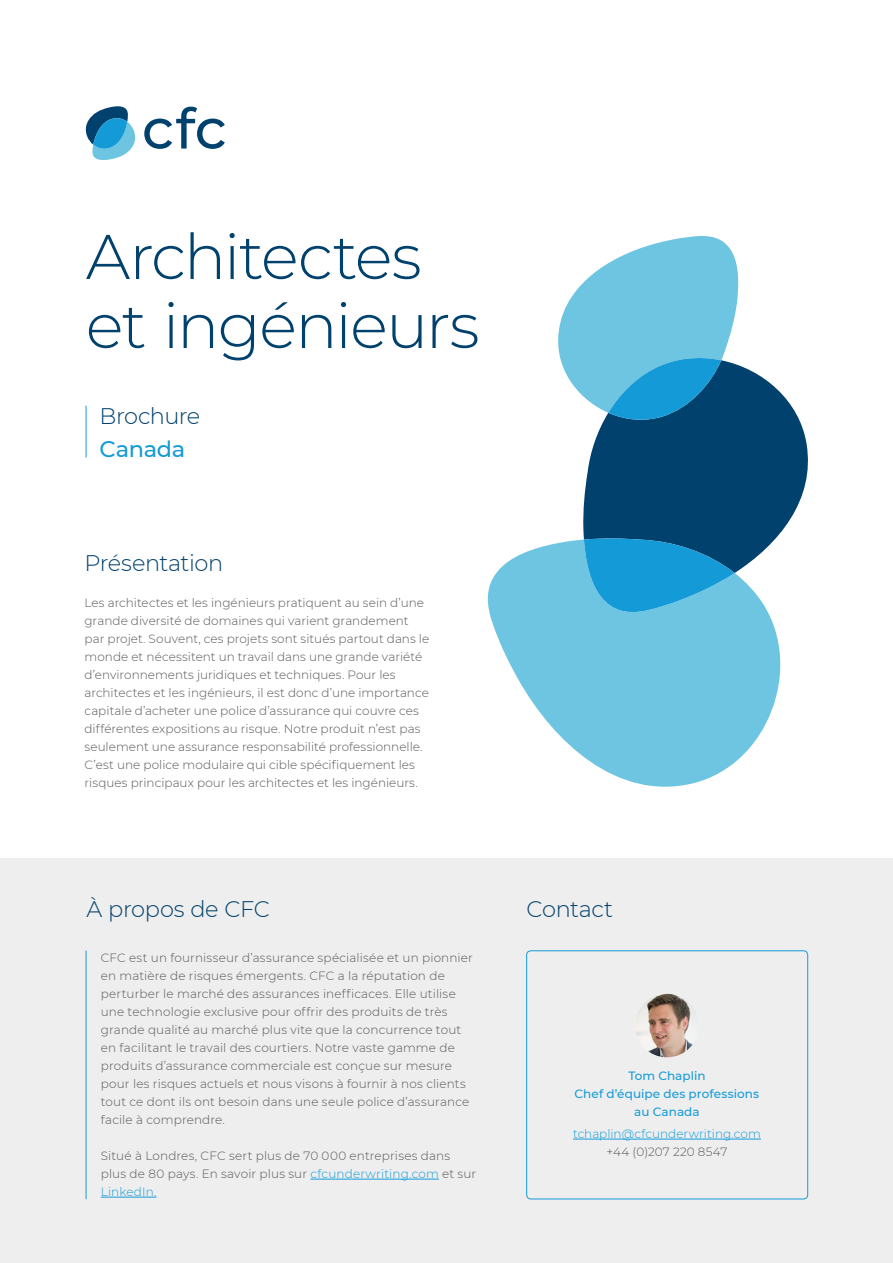
<style>
.page{position:relative;width:893px;height:1263px;background:#fff}
.page>*{position:absolute;margin:0;border:0;box-sizing:border-box;transform-origin:0 0}
.t1{font:300 63px/69px "Montserrat";letter-spacing:-.025em;color:#01416d}
.t2{font:300 22.5px "Montserrat";letter-spacing:-.015em;color:#01416d}
.t3{font:500 22.5px "Montserrat";letter-spacing:-.015em;color:#149bd7}
.t4{font:300 12px/18px "Montserrat";letter-spacing:.005em;color:#575756}
.t5{font:500 12px/18px "Montserrat";letter-spacing:.005em;color:#149bd7;text-align:center}
.t6{font:300 12px "Montserrat";color:#149bd7}
.t7{font:300 12px "Montserrat";letter-spacing:.025em;color:#575756}
.s1{color:#149bd7}
</style>
<div class="page">
<svg style="left:85px;top:106px;width:51px;height:54px"></svg>
<svg style="left:144px;top:107px;width:81px;height:42px"></svg>
<svg style="left:488px;top:539px;width:293px;height:248px;fill:#6dc5e1"></svg>
<svg style="left:583px;top:365px;width:225px;height:208px;background:#285e83"></svg>
<svg style="left:584px;top:538px;width:151px;height:75px;background:#259acd"></svg>
<svg style="left:558px;top:236px;width:180px;height:186px"></svg>
<div style="left:0;top:858px;width:893px;height:405px;background:#eee"></div>
<hr style="left:310px;top:1179px;width:129px;height:1px;background:#149bd7">
<hr style="left:101px;top:1197px;width:56px;height:1px;background:#149bd7">
<div style="left:526px;top:950px;width:282px;height:249px;border:1px solid #149bd7;border-radius:4px"></div>
<hr style="left:86px;top:950px;width:1px;height:249px;background:#149bd7">
<hr style="left:86px;top:406px;width:1px;height:51px;background:#149bd7">
<hr style="left:573px;top:1139px;width:188px;height:1px;background:#149bd7">
<img style="left:635px;top:993px;width:64px;height:64px;border-radius:32px">
<h1 class="t1" style="left:86px;top:220px;width:395px">Architectes et ingénieurs</h1>
<h2 class="t2" style="left:99px;top:401px;width:102px">Brochure</h2>
<h2 class="t3" style="left:99px;top:433px;width:87px">Canada</h2>
<h2 class="t2" style="left:85px;top:547px;width:140px">Présentation</h2>
<p class="t4" style="left:85px;top:593px;width:346px">Les architectes et les ingénieurs pratiquent au sein d’une grande diversité de domaines qui varient grandement par projet. Souvent, ces projets sont situés partout dans le monde et nécessitent un travail dans une grande variété d’environnements juridiques et techniques. Pour les architectes et les ingénieurs, il est donc d’une importance capitale d’acheter une police d’assurance qui couvre ces différentes expositions au risque. Notre produit n’est pas seulement une assurance responsabilité professionnelle.<br>C’est une police modulaire qui cible spécifiquement les risques principaux pour les architectes et les ingénieurs.</p>
<h2 class="t2" style="left:87px;top:893px;width:185px">À propos de CFC</h2>
<h2 class="t2" style="left:526px;top:893px;width:88px">Contact</h2>
<p class="t4" style="left:101px;top:948px;width:374px">CFC est un fournisseur d’assurance spécialisée et un pionnier en matière de risques émergents. CFC a la réputation de perturber le marché des assurances inefficaces. Elle utilise une technologie exclusive pour offrir des produits de très grande qualité au marché plus vite que la concurrence tout en facilitant le travail des courtiers. Notre vaste gamme de produits d’assurance commerciale est conçue sur mesure pour les risques actuels et nous visons à fournir à nos clients tout ce dont ils ont besoin dans une seule police d’assurance facile à comprendre.</p>
<p class="t4" style="left:101px;top:1146px;width:377px">Situé à Londres, CFC sert plus de 70 000 entreprises dans plus de 80 pays. En savoir plus sur <span class="s1">cfcunderwriting.com</span> et sur<br><span class="s1">LinkedIn.</span></p>
<p class="t5" style="left:575px;top:1066px;width:186px">Tom Chaplin<br>Chef d’équipe des professions au Canada</p>
<p class="t6" style="left:573px;top:1126px;width:189px">tchaplin@cfcunderwriting.com</p>
<p class="t7" style="left:606px;top:1144px;width:122px">+44 (0)207 220 8547</p>
</div>
